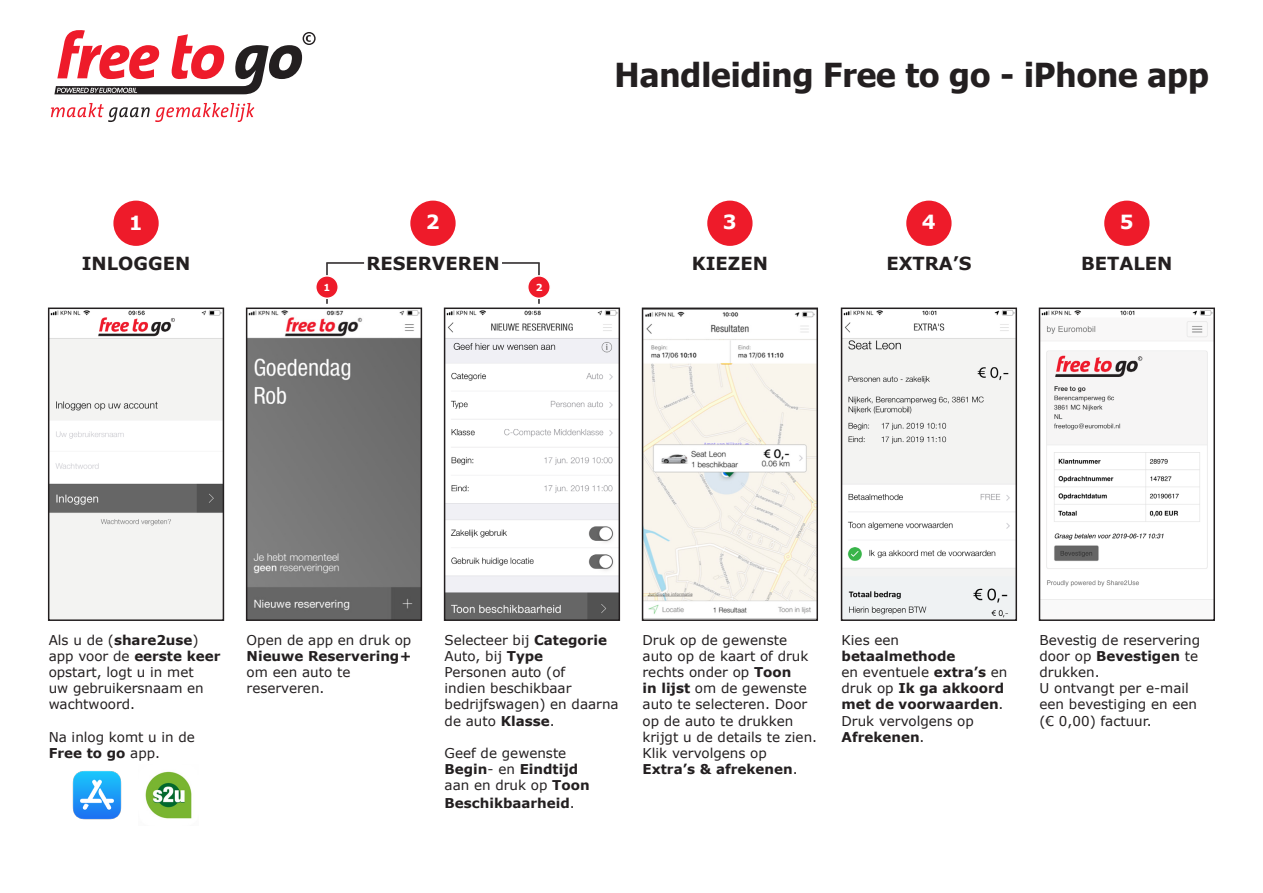
<style>
.page{position:relative;width:1263px;height:893px;background:#fff}
.page>*{position:absolute;margin:0;border:0;box-sizing:border-box;transform-origin:0 0}
.t1{font:700 33px "Tahoma";color:#231f20}
.t2{font:700 19.5px "Verdana";color:#fff}
.t3{font:700 18px "Verdana";color:#231f20}
.Brood{font:13.5px/16.2px "Verdana";color:#231f20}
.Brood-2{font:700 13.5px/16.2px "Verdana";color:#231f20}
.t4{font:700 9.75px "Verdana";color:#fff}
.s1{font-weight:700}
.s2{font-weight:400}
</style>
<div class="page">
<svg style="left:51px;top:103px;width:203px;height:19px"></svg>
<svg style="left:54px;top:30px;width:262px;height:64px"></svg>
<img style="left:51px;top:311px;width:170px;height:307px">
<div style="left:48px;top:308px;width:176px;height:313px;border:2px solid #231f20"></div>
<img style="left:249px;top:311px;width:170px;height:307px">
<div style="left:246px;top:308px;width:176px;height:313px;border:2px solid #231f20"></div>
<img style="left:447px;top:311px;width:170px;height:307px">
<div style="left:444px;top:308px;width:176px;height:313px;border:2px solid #231f20"></div>
<img style="left:645px;top:311px;width:170px;height:303px">
<div style="left:642px;top:308px;width:176px;height:313px;border:2px solid #231f20"></div>
<img style="left:844px;top:311px;width:170px;height:307px">
<div style="left:841px;top:308px;width:176px;height:313px;border:2px solid #231f20"></div>
<img style="left:1042px;top:311px;width:170px;height:289px">
<div style="left:1039px;top:308px;width:176px;height:313px;border:2px solid #231f20"></div>
<div style="left:113px;top:201px;width:46px;height:45px;background:#ee1b2a;border-radius:50%"></div>
<div style="left:410px;top:201px;width:46px;height:45px;background:#ee1b2a;border-radius:50%"></div>
<div style="left:707px;top:201px;width:45px;height:45px;background:#ee1b2a;border-radius:50%"></div>
<div style="left:906px;top:201px;width:45px;height:45px;background:#ee1b2a;border-radius:50%"></div>
<div style="left:1104px;top:201px;width:45px;height:45px;background:#ee1b2a;border-radius:50%"></div>
<hr style="left:326px;top:262px;width:38px;height:2px;background:#231f20">
<hr style="left:502px;top:262px;width:38px;height:2px;background:#231f20">
<hr style="left:326px;top:263px;width:2px;height:41px;background:#231f20">
<hr style="left:538px;top:263px;width:2px;height:41px;background:#231f20">
<div style="left:316px;top:276px;width:22px;height:22px;background:#ee1b2a;border-radius:50%"></div>
<div style="left:315px;top:275px;width:24px;height:24px;border:2px solid #fff;border-radius:50%"></div>
<div style="left:528px;top:276px;width:22px;height:22px;background:#ee1b2a;border-radius:50%"></div>
<div style="left:527px;top:275px;width:24px;height:24px;border:2px solid #fff;border-radius:50%"></div>
<img style="left:145px;top:771px;width:47px;height:48px">
<img style="left:72px;top:771px;width:50px;height:49px">
<h1 class="t1" style="left:614px;top:52px;width:596px">Handleiding Free to go - iPhone app</h1>
<p class="t2" style="left:129px;top:209px;width:15px">1</p>
<p class="t2" style="left:426px;top:208px;width:15px">2</p>
<p class="t2" style="left:723px;top:208px;width:15px">3</p>
<p class="t2" style="left:922px;top:208px;width:15px">4</p>
<p class="t2" style="left:1120px;top:208px;width:15px">5</p>
<p class="t3" style="left:82px;top:251px;width:110px">INLOGGEN</p>
<p class="t3" style="left:366px;top:251px;width:135px">RESERVEREN</p>
<p class="t3" style="left:692px;top:251px;width:77px">KIEZEN</p>
<p class="t3" style="left:886px;top:251px;width:87px">EXTRA’S</p>
<p class="t3" style="left:1081px;top:251px;width:93px">BETALEN</p>
<p class="t4" style="left:323px;top:280px;width:8px">1</p>
<p class="t4" style="left:536px;top:280px;width:8px">2</p>
<p class="Brood" style="left:49px;top:631px;width:173px">Als u de (<span class="s1">share2use</span>) app voor de <span class="s1">eerste keer </span>opstart, logt u in met<br>uw gebruikersnaam en wachtwoord.</p>
<p class="Brood" style="left:49px;top:729px;width:148px">Na inlog komt u in de<br><span class="s1">Free to go</span> app.</p>
<p class="Brood" style="left:247px;top:631px;width:166px">Open de app en druk op<br><span class="s1">Nieuwe Reservering+ </span>om een auto te reserveren.</p>
<p class="Brood" style="left:445px;top:631px;width:176px">Selecteer bij <span class="s1">Categorie<br></span>Auto, bij <span class="s1">Type<br></span>Personen auto (of<br>indien beschikbaar bedrijfswagen) en daarna de auto <span class="s1">Klasse</span>.</p>
<p class="Brood" style="left:445px;top:745px;width:147px">Geef de gewenste<br><span class="s1">Begin</span>- en <span class="s1">Eindtijd </span>aan en druk op <span class="s1">Toon</span></p>
<p class="Brood-2" style="left:445px;top:795px;width:132px">Beschikbaarheid<span class="s2">.</span></p>
<p class="Brood" style="left:642px;top:631px;width:176px">Druk op de gewenste auto op de kaart of druk rechts onder op <span class="s1">Toon<br>in lijst</span> om de gewenste auto te selecteren. Door op de auto te drukken krijgt u de details te zien.</p>
<p class="Brood" style="left:642px;top:745px;width:126px">Klik vervolgens op</p>
<p class="Brood-2" style="left:642px;top:761px;width:157px">Extra’s &amp; afrekenen<span class="s2">.</span></p>
<p class="Brood-2" style="left:841px;top:631px;width:115px"><span class="s2">Kies een </span>betaalmethode</p>
<p class="Brood-2" style="left:841px;top:664px;width:167px"><span class="s2">en eventuele</span> extra’s <span class="s2">en druk op</span> Ik ga akkoord met de voorwaarden<span class="s2">.<br>Druk vervolgens op<br></span>Afrekenen<span class="s2">.</span></p>
<p class="Brood" style="left:1039px;top:631px;width:162px">Bevestig de reservering</p>
<p class="Brood" style="left:1039px;top:648px;width:160px">door op <span class="s1">Bevestigen</span> te drukken.</p>
<p class="Brood" style="left:1039px;top:680px;width:159px">U ontvangt per e-mail een bevestiging en een</p>
<p class="Brood" style="left:1039px;top:712px;width:114px">(€ 0,00) factuur.</p>
</div>
